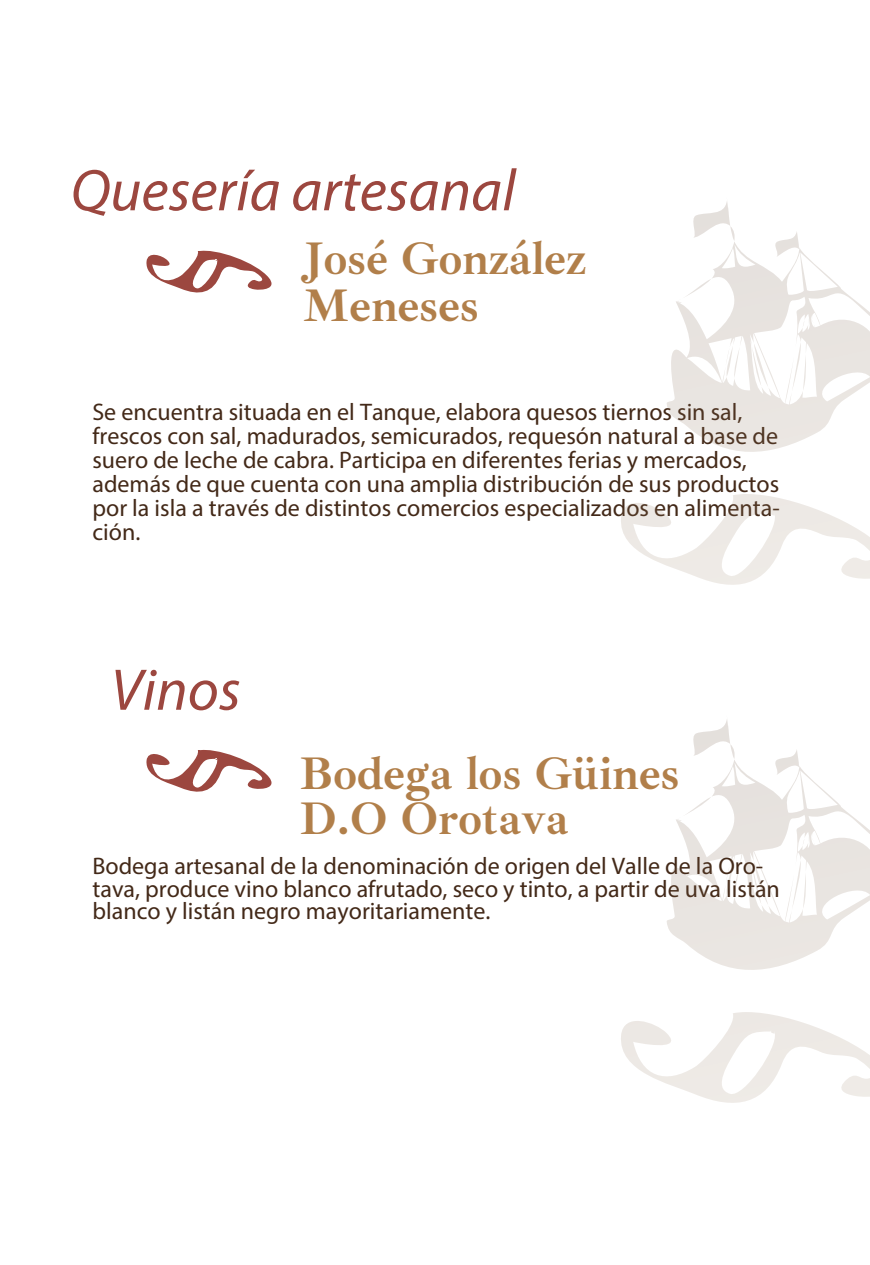
<style>
.page{position:relative;width:870px;height:1265px;background:#fff}
.page>*{position:absolute;margin:0;border:0;box-sizing:border-box;transform-origin:0 0}
.t1{font:italic 59.25px "Myriad Pro";color:#9c473f}
.t2{font:700 46.95px/46.5px "Ibarra Real Nova";color:#b17f4a}
.t3{font:24px/24px "Myriad Pro";color:#432918}
</style>
<div class="page">
<svg style="left:146px;top:250px;width:126px;height:43px"></svg>
<svg style="left:621px;top:494px;width:248px;height:91px"></svg>
<svg style="left:693px;top:202px;width:42px;height:39px"></svg>
<svg style="left:667px;top:242px;width:202px;height:210px"></svg>
<svg style="left:751px;top:343px;width:17px;height:44px"></svg>
<svg style="left:721px;top:345px;width:18px;height:38px"></svg>
<svg style="left:791px;top:342px;width:15px;height:50px"></svg>
<svg style="left:749px;top:261px;width:6px;height:4px"></svg>
<svg style="left:770px;top:232px;width:30px;height:25px"></svg>
<svg style="left:146px;top:749px;width:126px;height:43px"></svg>
<svg style="left:621px;top:1012px;width:248px;height:91px"></svg>
<svg style="left:693px;top:720px;width:42px;height:39px"></svg>
<svg style="left:667px;top:760px;width:202px;height:210px"></svg>
<svg style="left:751px;top:861px;width:17px;height:44px"></svg>
<svg style="left:721px;top:863px;width:18px;height:38px"></svg>
<svg style="left:791px;top:860px;width:15px;height:50px"></svg>
<svg style="left:749px;top:779px;width:6px;height:4px"></svg>
<svg style="left:770px;top:750px;width:30px;height:25px"></svg>
<h1 class="t1" style="left:71px;top:154px;width:446px">Quesería artesanal</h1>
<h2 class="t2" style="left:303px;top:237px;width:284px">José González<br>Meneses</h2>
<p class="t3" style="left:92px;top:400px;width:688px">Se encuentra situada en el Tanque, elabora quesos tiernos sin sal, frescos con sal, madurados, semicurados, requesón natural a base de suero de leche de cabra. Participa en diferentes ferias y mercados, además de que cuenta con una amplia distribución de sus productos por la isla a través de distintos comercios especializados en alimenta&shy;ción.</p>
<h1 class="t1" style="left:110px;top:653px;width:132px">Vinos</h1>
<h2 class="t2" style="left:300px;top:752px;width:381px;line-height:45px">Bodega los Güines<br>D.O Orotava</h2>
<p class="t3" style="left:92px;top:854px;width:688px;line-height:22.5px">Bodega artesanal de la denominación de origen del Valle de la Oro&shy;tava, produce vino blanco afrutado, seco y tinto, a partir de uva listán blanco y listán negro mayoritariamente.</p>
</div>
